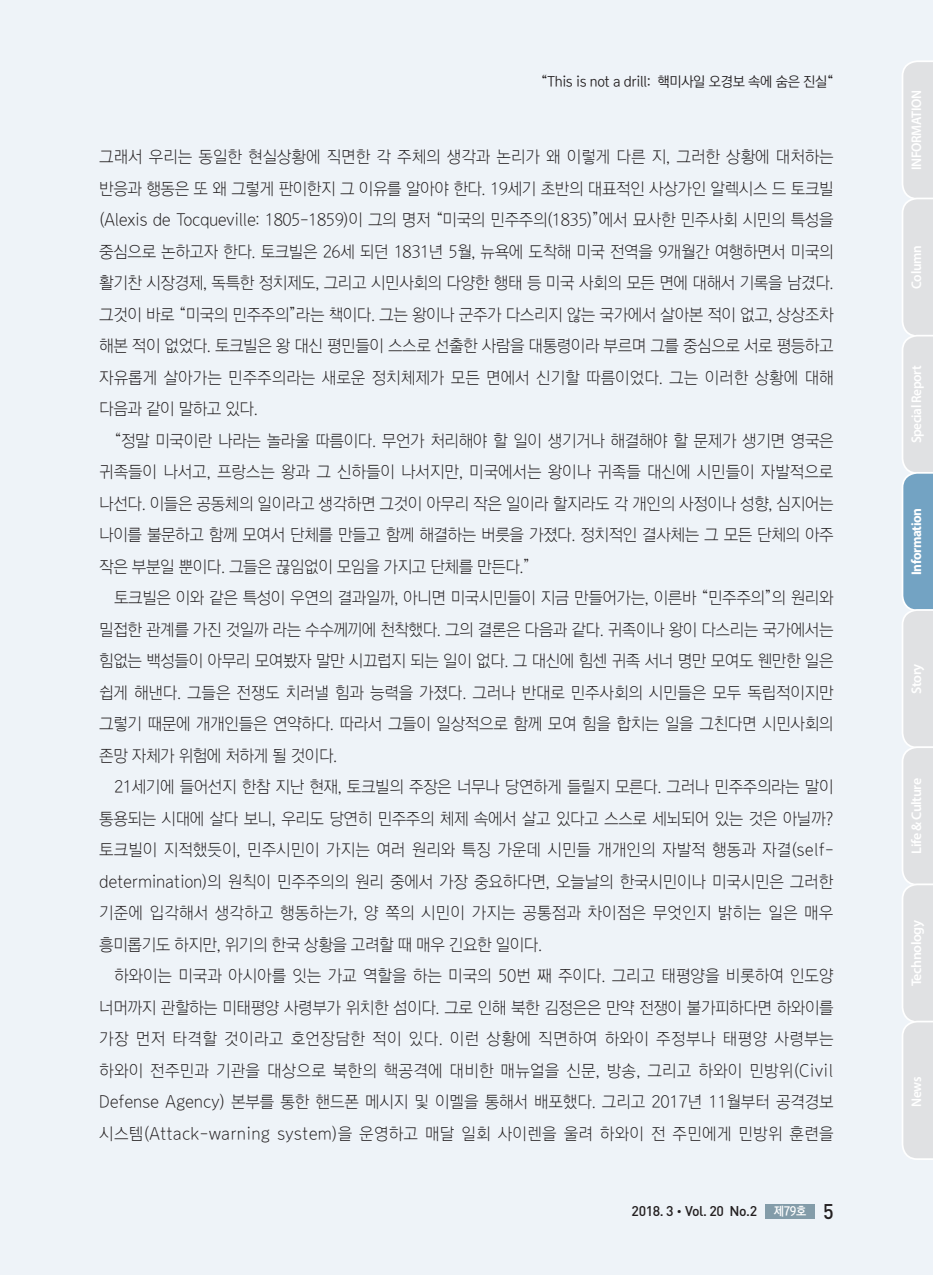
<style>
.page{position:relative;width:933px;height:1275px;background:#eef3f8}
.page>*{position:absolute;margin:0;border:0;box-sizing:border-box;transform-origin:0 0}
.t1{font:16.62px/31.5px "Korean GD10 R";letter-spacing:-.03em;color:#231f20;text-align:justify}
.t2{font:600 14px "Myriad Pro";letter-spacing:-.03em;color:#fff;scale:.95 1}
.t3{font:14px "Korean GD12 R";letter-spacing:-.03em;color:#231f20}
.t4{font:600 14px "Myriad Pro";letter-spacing:-.03em;color:#fff}
.t5{font:500 14px "DIN Pro";letter-spacing:-.03em;color:#231f20}
.t6{font:700 14px "Myriad Pro";letter-spacing:-.03em;color:#fff;scale:.95 1}
.s1{font-family:"Korean GD17 R";font-weight:400}
.s2{font-family:"Korean GD15 R";font-weight:400;font-size:12.25px;color:#fff}
.s3{font-size:21px}
</style>
<div class="page">
<svg style="left:902px;top:61px;width:31px;height:1099px;background:#d5dbe1"></svg>
<div style="left:765px;top:1204px;width:50px;height:15px;background:#839ca9"></div>
<p class="t3" style="left:541px;top:74px;width:293px">“This is not a drill: 핵미사일 오경보 속에 숨은 진실“</p>
<p class="t1" style="left:99px;top:141px;width:736px">그래서 우리는 동일한 현실상황에 직면한 각 주체의 생각과 논리가 왜 이렇게 다른 지, 그러한 상황에 대처하는 반응과 행동은 또 왜 그렇게 판이한지 그 이유를 알아야 한다. 19세기 초반의 대표적인 사상가인 알렉시스 드 토크빌 (Alexis de Tocqueville: 1805-1859)이 그의 명저 “미국의 민주주의(1835)”에서 묘사한 민주사회 시민의 특성을 중심으로 논하고자 한다. 토크빌은 26세 되던 1831년 5월, 뉴욕에 도착해 미국 전역을 9개월간 여행하면서 미국의 활기찬 시장경제, 독특한 정치제도, 그리고 시민사회의 다양한 행태 등 미국 사회의 모든 면에 대해서 기록을 남겼다. 그것이 바로 “미국의 민주주의”라는 책이다. 그는 왕이나 군주가 다스리지 않는 국가에서 살아본 적이 없고, 상상조차 해본 적이 없었다. 토크빌은 왕 대신 평민들이 스스로 선출한 사람을 대통령이라 부르며 그를 중심으로 서로 평등하고 자유롭게 살아가는 민주주의라는 새로운 정치체제가 모든 면에서 신기할 따름이었다. 그는 이러한 상황에 대해 다음과 같이 말하고 있다.</p>
<p class="t1" style="left:99px;top:425px;width:736px;text-indent:15px">“정말 미국이란 나라는 놀라울 따름이다. 무언가 처리해야 할 일이 생기거나 해결해야 할 문제가 생기면 영국은 귀족들이 나서고, 프랑스는 왕과 그 신하들이 나서지만, 미국에서는 왕이나 귀족들 대신에 시민들이 자발적으로 나선다. 이들은 공동체의 일이라고 생각하면 그것이 아무리 작은 일이라 할지라도 각 개인의 사정이나 성향, 심지어는 나이를 불문하고 함께 모여서 단체를 만들고 함께 해결하는 버릇을 가졌다. 정치적인 결사체는 그 모든 단체의 아주 작은 부분일 뿐이다. 그들은 끊임없이 모임을 가지고 단체를 만든다.”</p>
<p class="t1" style="left:99px;top:582px;width:736px;text-indent:15px">토크빌은 이와 같은 특성이 우연의 결과일까, 아니면 미국시민들이 지금 만들어가는, 이른바 “민주주의”의 원리와 밀접한 관계를 가진 것일까 라는 수수께끼에 천착했다. 그의 결론은 다음과 같다. 귀족이나 왕이 다스리는 국가에서는 힘없는 백성들이 아무리 모여봤자 말만 시끄럽지 되는 일이 없다. 그 대신에 힘센 귀족 서너 명만 모여도 웬만한 일은 쉽게 해낸다. 그들은 전쟁도 치러낼 힘과 능력을 가졌다. 그러나 반대로 민주사회의 시민들은 모두 독립적이지만 그렇기 때문에 개개인들은 연약하다. 따라서 그들이 일상적으로 함께 모여 힘을 합치는 일을 그친다면 시민사회의 존망 자체가 위험에 처하게 될 것이다.</p>
<p class="t1" style="left:99px;top:771px;width:736px;text-indent:15px">21세기에 들어선지 한참 지난 현재, 토크빌의 주장은 너무나 당연하게 들릴지 모른다. 그러나 민주주의라는 말이 통용되는 시대에 살다 보니, 우리도 당연히 민주주의 체제 속에서 살고 있다고 스스로 세뇌되어 있는 것은 아닐까? 토크빌이 지적했듯이, 민주시민이 가지는 여러 원리와 특징 가운데 시민들 개개인의 자발적 행동과 자결(self&shy;determination)의 원칙이 민주주의의 원리 중에서 가장 중요하다면, 오늘날의 한국시민이나 미국시민은 그러한 기준에 입각해서 생각하고 행동하는가, 양 쪽의 시민이 가지는 공통점과 차이점은 무엇인지 밝히는 일은 매우 흥미롭기도 하지만, 위기의 한국 상황을 고려할 때 매우 긴요한 일이다.</p>
<p class="t1" style="left:99px;top:960px;width:736px;text-indent:15px">하와이는 미국과 아시아를 잇는 가교 역할을 하는 미국의 50번 째 주이다. 그리고 태평양을 비롯하여 인도양 너머까지 관할하는 미태평양 사령부가 위치한 섬이다. 그로 인해 북한 김정은은 만약 전쟁이 불가피하다면 하와이를 가장 먼저 타격할 것이라고 호언장담한 적이 있다. 이런 상황에 직면하여 하와이 주정부나 태평양 사령부는 하와이 전주민과 기관을 대상으로 북한의 핵공격에 대비한 매뉴얼을 신문, 방송, 그리고 하와이 민방위(Civil Defense Agency) 본부를 통한 핸드폰 메시지 및 이멜을 통해서 배포했다. 그리고 2017년 11월부터 공격경보 시스템(Attack-warning system)을 운영하고 매달 일회 사이렌을 울려 하와이 전 주민에게 민방위 훈련을</p>
<p class="t5" style="left:631px;top:1202px;width:204px">2018. 3<span class="s1">•</span>Vol. 20 No.2 <span class="s2">제79호</span> <span class="s3">5</span></p>
<p class="t2" style="left:907px;top:170px;width:85px;rotate:-90deg">INFORMATION</p>
<p class="t2" style="left:907px;top:289px;width:47px;rotate:-90deg">Column</p>
<p class="t2" style="left:907px;top:443px;width:84px;rotate:-90deg">Special Report</p>
<p class="t6" style="left:907px;top:575px;width:72px;rotate:-90deg">Information</p>
<p class="t4" style="left:907px;top:694px;width:32px;rotate:-90deg">Story</p>
<p class="t4" style="left:907px;top:854px;width:77px;rotate:-90deg">Life &amp; Culture</p>
<p class="t4" style="left:907px;top:986px;width:68px;rotate:-90deg">Technology</p>
<p class="t2" style="left:907px;top:1107px;width:33px;rotate:-90deg">News</p>
</div>
